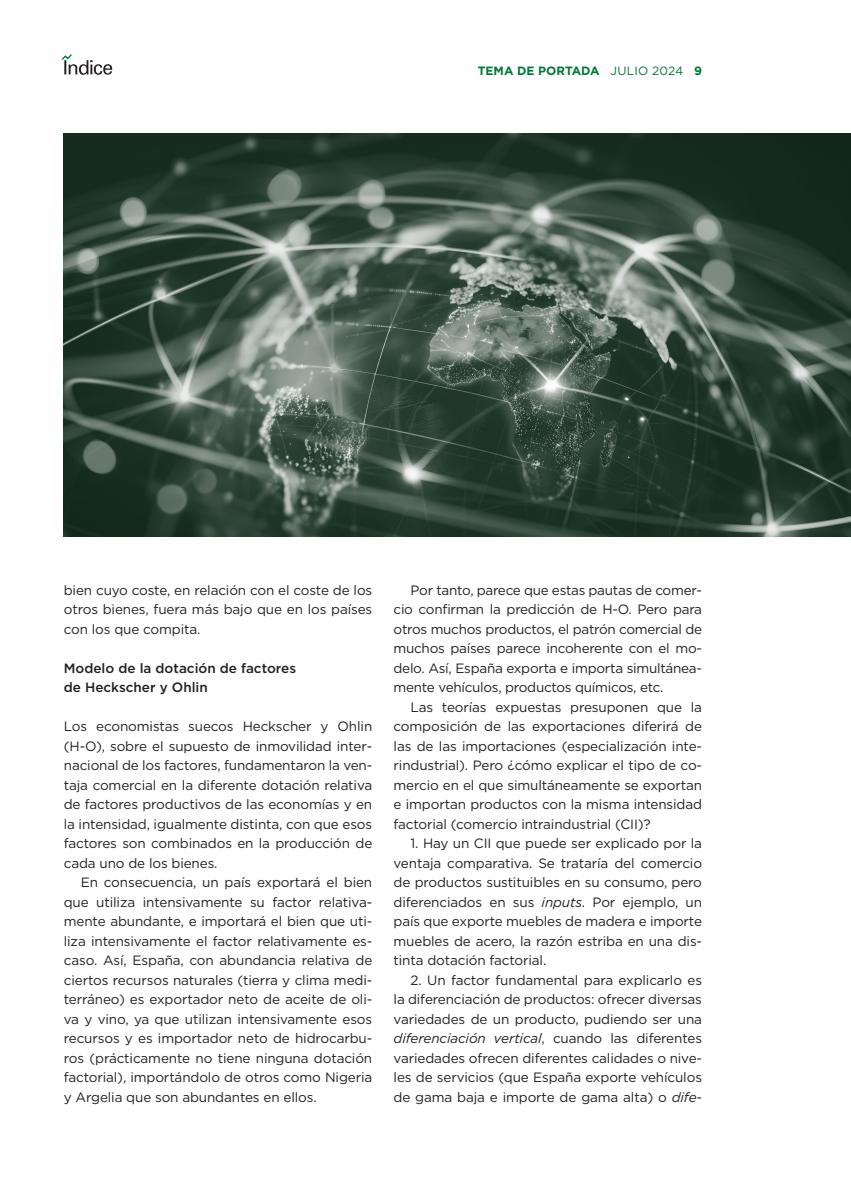
<style>
.page{position:relative;width:851px;height:1191px;background:#fff}
.page>*{position:absolute;margin:0;border:0;box-sizing:border-box;transform-origin:0 0}
._000_texto_comun{font:13.5px/19.5px "Gotham";letter-spacing:-.01em;color:#231f20;text-align:justify}
._00_tit_02{font:500 13.5px/19.5px "Gotham";color:#231f20}
.t1{font:700 12px "Gotham";color:#007836}
.s1{font-weight:400}
.s2{font-style:italic}
</style>
<div class="page">
<svg style="left:62px;top:54px;width:50px;height:21px"></svg>
<img style="left:64px;top:134px;width:786px;height:402px">
<p class="t1" style="left:477px;top:63px;width:226px">TEMA DE PORTADA <span class="s1">JULIO 2024</span> 9</p>
<p class="_000_texto_comun" style="left:64px;top:580px;width:310px">bien cuyo coste, en relación con el coste de los otros bienes, fuera más bajo que en los países con los que compita.</p>
<p class="_00_tit_02" style="left:64px;top:658px;width:234px">Modelo de la dotación de factores de Heckscher y Ohlin</p>
<p class="_000_texto_comun" style="left:64px;top:716px;width:310px">Los economistas suecos Heckscher y Ohlin (H-O), sobre el supuesto de inmovilidad inter&shy;nacional de los factores, fundamentaron la ven&shy;taja comercial en la diferente dotación relativa de factores productivos de las economías y en la intensidad, igualmente distinta, con que esos factores son combinados en la producción de cada uno de los bienes.</p>
<p class="_000_texto_comun" style="left:64px;top:872px;width:310px;text-indent:17px">En consecuencia, un país exportará el bien que utiliza intensivamente su factor relativa&shy;mente abundante, e importará el bien que uti&shy;liza intensivamente el factor relativamente es&shy;caso. Así, España, con abundancia relativa de ciertos recursos naturales (tierra y clima medi&shy;terráneo) es exportador neto de aceite de oli&shy;va y vino, ya que utilizan intensivamente esos recursos y es importador neto de hidrocarbu&shy;ros (prácticamente no tiene ninguna dotación factorial), importándolo de otros como Nigeria y Argelia que son abundantes en ellos.</p>
<p class="_000_texto_comun" style="left:393px;top:580px;width:310px;text-indent:17px">Por tanto, parece que estas pautas de comer&shy;cio confirman la predicción de H-O. Pero para otros muchos productos, el patrón comercial de muchos países parece incoherente con el mo&shy;delo. Así, España exporta e importa simultánea&shy;mente vehículos, productos químicos, etc.</p>
<p class="_000_texto_comun" style="left:393px;top:697px;width:310px;text-indent:17px">Las teorías expuestas presuponen que la composición de las exportaciones diferirá de las de las importaciones (especialización inte&shy;rindustrial). Pero ¿cómo explicar el tipo de co&shy;mercio en el que simultáneamente se exportan e importan productos con la misma intensidad factorial (comercio intraindustrial (CII)?</p>
<p class="_000_texto_comun" style="left:393px;top:833px;width:310px;text-indent:17px">1. Hay un CII que puede ser explicado por la ventaja comparativa. Se trataría del comercio de productos sustituibles en su consumo, pero diferenciados en sus <span class="s2">inputs</span>. Por ejemplo, un país que exporte muebles de madera e importe muebles de acero, la razón estriba en una dis&shy;tinta dotación factorial.</p>
<p class="_000_texto_comun" style="left:393px;top:970px;width:310px;text-indent:17px">2. Un factor fundamental para explicarlo es la diferenciación de productos: ofrecer diversas variedades de un producto, pudiendo ser una <span class="s2">diferenciación vertical</span>, cuando las diferentes variedades ofrecen diferentes calidades o nive&shy;les de servicios (que España exporte vehículos de gama baja e importe de gama alta) o <span class="s2">dife-</span></p>
</div>
